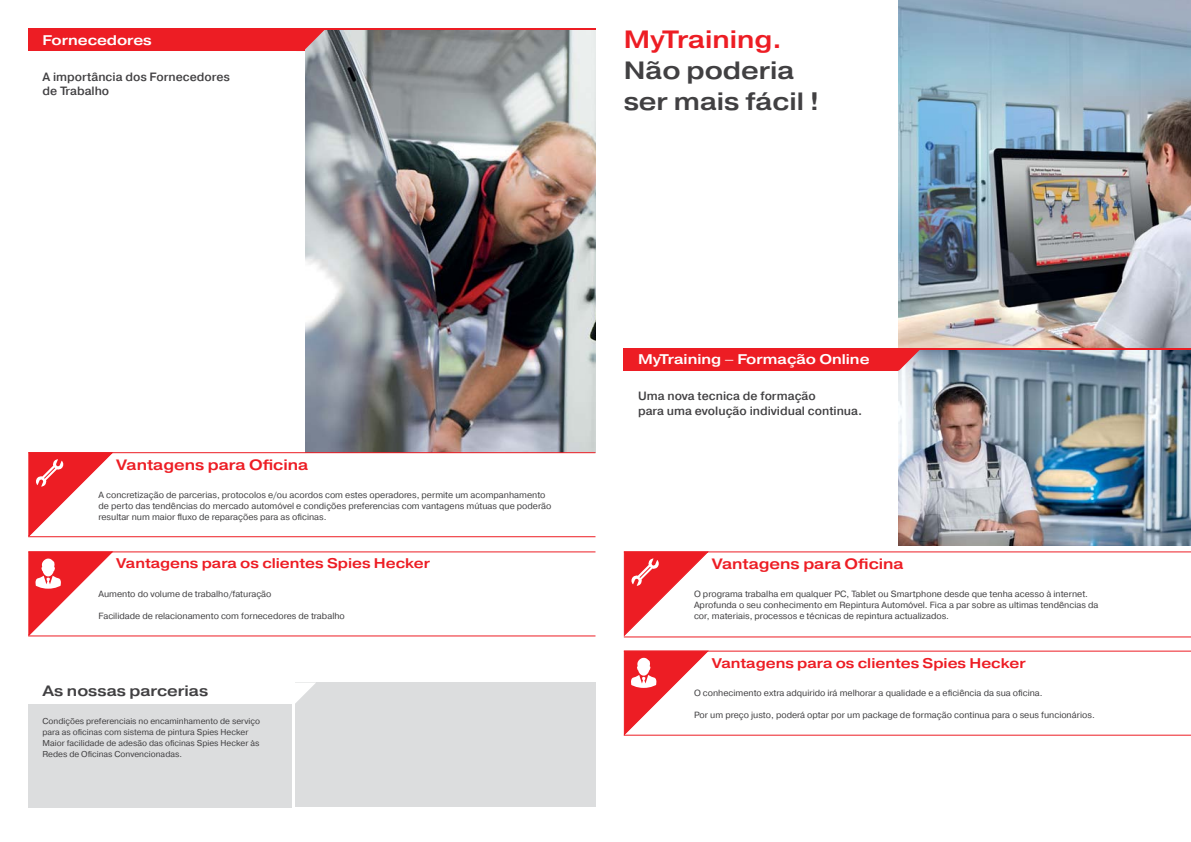
<style>
.page{position:relative;width:1191px;height:842px;background:#fff}
.page>*{position:absolute;margin:0;border:0;box-sizing:border-box;transform-origin:0 0}
.t1{font:500 expanded 25px/31px "Spies Hecker Pragmatica";color:#414042}
.t2{font:500 expanded 25px "Spies Hecker Pragmatica";color:#ed1d24}
.t3{font:500 expanded 15px "Spies Hecker Pragmatica";color:#ed1d24}
.t4{font:500 expanded 15px "Spies Hecker Pragmatica";color:#414042}
.t5{font:500 expanded 14px "Spies Hecker Pragmatica";color:#ed1d24}
.t6{font:500 expanded 14px "Spies Hecker Pragmatica";color:#fff}
.t7{font:500 12px/14.4px "Spies Hecker Pragmatica";color:#414042}
.t8{font:9px/11px "Spies Hecker Pragmatica";color:#414042}
.t9{font:8.5px/11px "Spies Hecker Pragmatica";color:#414042}
</style>
<div class="page">
<div style="left:28px;top:704px;width:264px;height:103px;background:#dcddde"></div>
<div style="left:295px;top:682px;width:300px;height:125px;background:#dcddde"></div>
<svg style="left:295px;top:682px;width:21px;height:21px"></svg>
<div style="left:28px;top:28px;width:567px;height:23px;background:#ed1d24"></div>
<img style="left:305px;top:30px;width:290px;height:422px">
<hr style="left:28px;top:551px;width:567px;height:1px;background:#ed1d24">
<hr style="left:28px;top:635px;width:567px;height:1px;background:#ed1d24">
<hr style="left:28px;top:452px;width:567px;height:1px;background:#ed1d24">
<svg style="left:305px;top:30px;width:21px;height:21px"></svg>
<svg style="left:28px;top:452px;width:86px;height:86px"></svg>
<svg style="left:28px;top:551px;width:86px;height:86px"></svg>
<hr style="left:28px;top:536px;width:567px;height:1px;background:#ed1d24">
<div style="left:624px;top:348px;width:567px;height:23px;background:#ed1d24"></div>
<img style="left:899px;top:350px;width:292px;height:195px">
<hr style="left:624px;top:651px;width:567px;height:1px;background:#ed1d24">
<hr style="left:624px;top:735px;width:567px;height:1px;background:#ed1d24">
<hr style="left:624px;top:636px;width:567px;height:1px;background:#ed1d24">
<svg style="left:898px;top:350px;width:23px;height:21px"></svg>
<svg style="left:623px;top:551px;width:86px;height:87px"></svg>
<svg style="left:623px;top:650px;width:86px;height:86px"></svg>
<hr style="left:624px;top:551px;width:567px;height:1px;background:#ed1d24">
<img style="left:899px;top:0;width:292px;height:348px">
<h3 class="t6" style="left:43px;top:31px;width:111px">Fornecedores</h3>
<h3 class="t7" style="left:43px;top:69px;width:189px">A importância dos Fornecedores de Trabalho</h3>
<h1 class="t2" style="left:624px;top:24px;width:159px">MyTraining.</h1>
<h1 class="t1" style="left:624px;top:55px;width:197px">Não poderia ser mais fácil !</h1>
<h2 class="t3" style="left:116px;top:455px;width:193px">Vantagens para Oficina</h2>
<p class="t8" style="left:99px;top:489px;width:454px">A concretização de parcerias, protocolos e/ou acordos com estes operadores, permite um acompanhamento de perto das tendências do mercado automóvel e condições preferencias com vantagens mútuas que poderão resultar num maior fluxo de reparações para as oficinas.</p>
<h3 class="t5" style="left:116px;top:555px;width:315px">Vantagens para os clientes Spies Hecker</h3>
<p class="t8" style="left:99px;top:589px;width:174px">Aumento do volume de trabalho/faturação</p>
<p class="t8" style="left:99px;top:611px;width:248px">Facilidade de relacionamento com fornecedores de trabalho</p>
<h2 class="t4" style="left:43px;top:681px;width:167px">As nossas parcerias</h2>
<p class="t9" style="left:43px;top:716px;width:219px">Condições preferenciais no encaminhamento de serviço para as oficinas com sistema de pintura Spies Hecker Maior facilidade de adesão das oficinas Spies Hecker às Redes de Oficinas Convencionadas.</p>
<h3 class="t6" style="left:638px;top:351px;width:233px">MyTraining – Formação Online</h3>
<h3 class="t7" style="left:638px;top:389px;width:226px">Uma nova tecnica de formação<br>para uma evolução individual continua.</h3>
<h2 class="t3" style="left:711px;top:554px;width:193px">Vantagens para Oficina</h2>
<p class="t8" style="left:694px;top:589px;width:406px">O programa trabalha em qualquer PC, Tablet ou Smartphone desde que tenha acesso à internet.<br>Aprofunda o seu conhecimento em Repintura Automóvel. Fica a par sobre as ultimas tendências da cor, materiais, processos e técnicas de repintura actualizados.</p>
<h3 class="t5" style="left:711px;top:654px;width:315px">Vantagens para os clientes Spies Hecker</h3>
<p class="t8" style="left:694px;top:688px;width:350px">O conhecimento extra adquirido irá melhorar a qualidade e a eficiência da sua oficina.</p>
<p class="t8" style="left:694px;top:710px;width:402px">Por um preço justo, poderá optar por um package de formação continua para o seus funcionários.</p>
</div>
